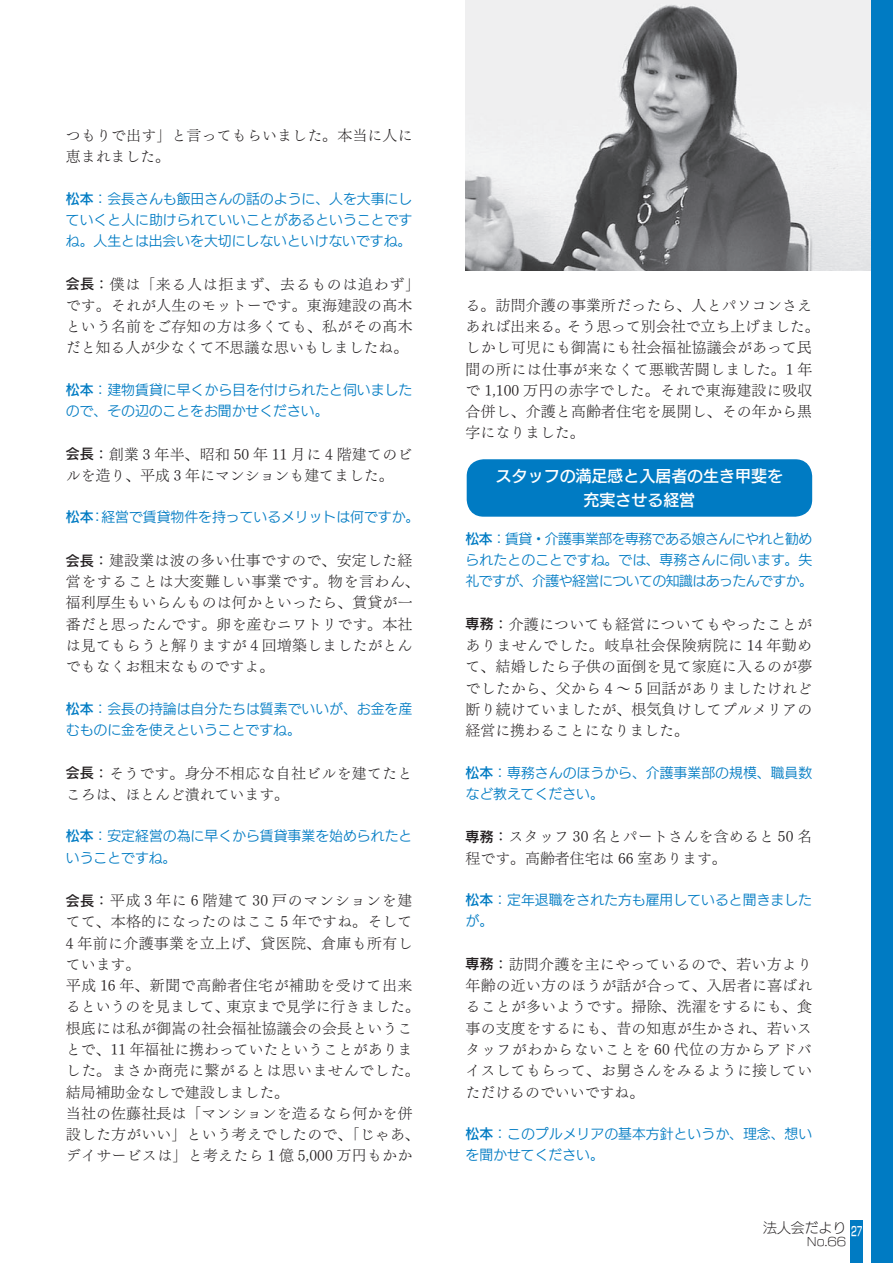
<style>
.page{position:relative;width:893px;height:1263px;background:#fff}
.page>*{position:absolute;margin:0;border:0;box-sizing:border-box;transform-origin:0 0}
.t1{font:15.9px/23.4px "New Rodin Pro DB";color:#fff;text-align:center}
.t2{font:14.85px/21.3px "Tsuku Min Pro L";letter-spacing:.015em;color:#231f20}
.t3{font:13.8px/21.3px "New Rodin Pro M";letter-spacing:.005em;color:#007bc3}
.t4{font:13.8px "New Rodin Pro L";color:#231f20}
.t5{font:11.7px "New Rodin Pro L";color:#231f20}
.s1{font-family:"New Rodin Pro DB"}
.s2{font-family:"New Rodin Pro DB";font-size:13.8px}
</style>
<div class="page">
<div style="left:467px;top:459px;width:345px;height:58px;background:#007bc3;border-radius:17px"></div>
<img style="left:466px;top:0;width:406px;height:270px">
<div style="left:850px;top:1220px;width:13px;height:43px;background:#007bc3"></div>
<div style="left:872px;top:0;width:21px;height:1263px;background:#007bc3"></div>
<p class="t2" style="left:66px;top:123px;width:348px">つもりで出す」と言ってもらいました。本当に人に恵まれました。</p>
<p class="t3" style="left:66px;top:186px;width:348px;text-align:justify"><span class="s1">松本</span>：会長さんも飯田さんの話のように、人を大事にしていくと人に助けられていいことがあるということですね。人生とは出会いを大切にしないといけないですね。</p>
<p class="t2" style="left:66px;top:271px;width:355px"><span class="s2">会長</span>：僕は「来る人は拒まず、去るものは追わず」です。それが人生のモットーです。東海建設の髙木という名前をご存知の方は多くても、私がその髙木だと知る人が少なくて不思議な思いもしましたね。</p>
<p class="t3" style="left:66px;top:378px;width:348px"><span class="s1">松本</span>：建物賃貸に早くから目を付けられたと伺いましたので、その辺のことをお聞かせください。</p>
<p class="t2" style="left:66px;top:441px;width:348px"><span class="s2">会長</span>：創業 3 年半、昭和 50 年 11 月に 4 階建てのビルを造り、平成 3 年にマンションも建てました。</p>
<p class="t3" style="left:66px;top:505px;width:355px"><span class="s1">松本</span>：経営で賃貸物件を持っているメリットは何ですか。</p>
<p class="t2" style="left:66px;top:548px;width:355px"><span class="s2">会長</span>：建設業は波の多い仕事ですので、安定した経営をすることは大変難しい事業です。物を言わん、福利厚生もいらんものは何かといったら、賃貸が一番だと思ったんです。卵を産むニワトリです。本社は見てもらうと解りますが 4 回増築しましたがとんでもなくお粗末なものですよ。</p>
<p class="t3" style="left:66px;top:697px;width:348px"><span class="s1">松本</span>：会長の持論は自分たちは質素でいいが、お金を産むものに金を使えということですね。</p>
<p class="t2" style="left:66px;top:760px;width:348px"><span class="s2">会長</span>：そうです。身分不相応な自社ビルを建てたところは、ほとんど潰れています。</p>
<p class="t3" style="left:66px;top:824px;width:348px"><span class="s1">松本</span>：安定経営の為に早くから賃貸事業を始められたということですね。</p>
<p class="t2" style="left:66px;top:888px;width:355px"><span class="s2">会長</span>：平成 3 年に 6 階建て 30 戸のマンションを建てて、本格的になったのはここ 5 年ですね。そして<br>4 年前に介護事業を立上げ、貸医院、倉庫も所有しています。<br>平成 16 年、新聞で高齢者住宅が補助を受けて出来るというのを見まして、東京まで見学に行きました。根底には私が御嵩の社会福祉協議会の会長ということで、11 年福祉に携わっていたということがありました。まさか商売に繋がるとは思いませんでした。結局補助金なしで建設しました。<br>当社の佐藤社長は「マンションを造るなら何かを併設した方がいい」という考えでしたので、「じゃあ、デイサービスは」と考えたら 1 億 5,000 万円もかか</p>
<p class="t2" style="left:466px;top:293px;width:355px">る。訪問介護の事業所だったら、人とパソコンさえあれば出来る。そう思って別会社で立ち上げました。しかし可児にも御嵩にも社会福祉協議会があって民間の所には仕事が来なくて悪戦苦闘しました。1 年で 1,100 万円の赤字でした。それで東海建設に吸収合併し、介護と高齢者住宅を展開し、その年から黒字になりました。</p>
<p class="t1" style="left:496px;top:463px;width:289px">スタッフの満足感と入居者の生き甲斐を充実させる経営</p>
<p class="t3" style="left:466px;top:527px;width:349px;text-align:justify"><span class="s1">松本</span>：賃貸・介護事業部を専務である娘さんにやれと勧められたとのことですね。では、専務さんに伺います。失礼ですが、介護や経営についての知識はあったんですか。</p>
<p class="t2" style="left:466px;top:612px;width:348px;text-align:justify"><span class="s2">専務</span>：介護についても経営についてもやったことがありませんでした。岐阜社会保険病院に 14 年勤めて、結婚したら子供の面倒を見て家庭に入るのが夢でしたから、父から 4 ～ 5 回話がありましたけれど断り続けていましたが、根気負けしてプルメリアの経営に携わることになりました。</p>
<p class="t3" style="left:466px;top:760px;width:348px"><span class="s1">松本</span>：専務さんのほうから、介護事業部の規模、職員数など教えてください。</p>
<p class="t2" style="left:466px;top:824px;width:348px"><span class="s2">専務</span>：スタッフ 30 名とパートさんを含めると 50 名程です。高齢者住宅は 66 室あります。</p>
<p class="t3" style="left:466px;top:888px;width:348px"><span class="s1">松本</span>：定年退職をされた方も雇用していると聞きましたが。</p>
<p class="t2" style="left:466px;top:952px;width:348px;text-align:justify"><span class="s2">専務</span>：訪問介護を主にやっているので、若い方より年齢の近い方のほうが話が合って、入居者に喜ばれることが多いようです。掃除、洗濯をするにも、食事の支度をするにも、昔の知恵が生かされ、若いスタッフがわからないことを 60 代位の方からアドバイスしてもらって、お舅さんをみるように接していただけるのでいいですね。</p>
<p class="t3" style="left:466px;top:1122px;width:348px"><span class="s1">松本</span>：このプルメリアの基本方針というか、理念、想いを聞かせてください。</p>
<p class="t4" style="left:763px;top:1216px;width:101px">法人会だより <sub>27</sub></p>
<p class="t5" style="left:807px;top:1231px;width:41px">No.66</p>
</div>
